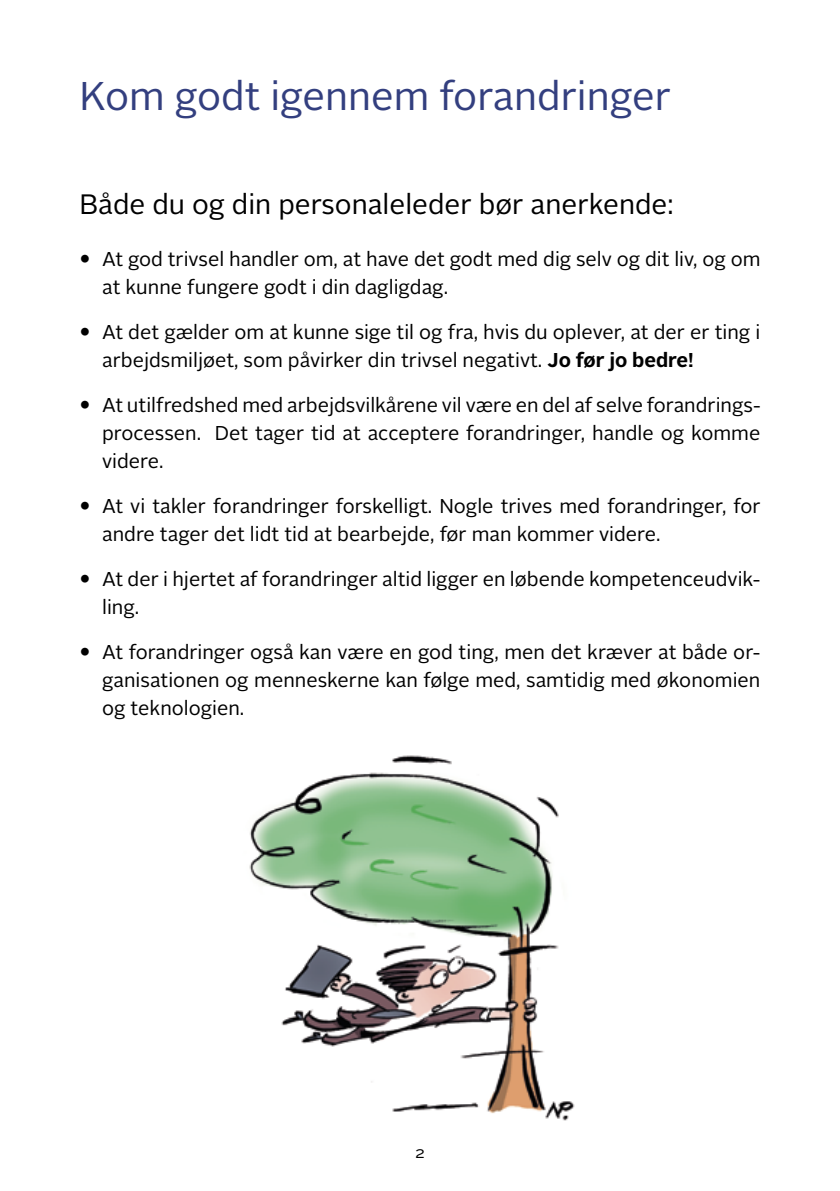
<style>
.page{position:relative;width:840px;height:1191px;background:#fff}
.page>*{position:absolute;margin:0;border:0;box-sizing:border-box;transform-origin:0 0}
.t1{font:40px "Alright Sans";color:#333f7f}
.t2{font:28px "Alright Sans";color:#000}
.t3{font:20px/28px "Alright Sans";color:#000}
.t4{font:16px "Alright Sans";color:#000}
.s1{font-weight:700}
</style>
<div class="page">
<img style="left:249px;top:755px;width:326px;height:366px">
<h1 class="t1" style="left:79px;top:69px;width:592px">Kom godt igennem forandringer</h1>
<h2 class="t2" style="left:79px;top:186px;width:595px">Både du og din personaleleder bør anerkende:</h2>
<p class="t3" style="left:102px;top:245px;width:659px">At god trivsel handler om, at have det godt med dig selv og dit liv, og om at kunne fungere godt i din dagligdag.</p>
<p class="t3" style="left:102px;top:318px;width:659px">At det gælder om at kunne sige til og fra, hvis du oplever, at der er ting i arbejdsmiljøet, som påvirker din trivsel negativt. <span class="s1">Jo før jo bedre!</span></p>
<p class="t3" style="left:102px;top:391px;width:659px;text-align:justify">At utilfredshed med arbejdsvilkårene vil være en del af selve forandrings&shy;processen. Det tager tid at acceptere forandringer, handle og komme videre.</p>
<p class="t3" style="left:102px;top:492px;width:659px">At vi takler forandringer forskelligt. Nogle trives med forandringer, for andre tager det lidt tid at bearbejde, før man kommer videre.</p>
<p class="t3" style="left:102px;top:565px;width:659px">At der i hjertet af forandringer altid ligger en løbende kompetenceudvik&shy;ling.</p>
<p class="t3" style="left:102px;top:638px;width:659px;text-align:justify">At forandringer også kan være en god ting, men det kræver at både or&shy;ganisationen og menneskerne kan følge med, samtidig med økonomien og teknologien.</p>
<p class="t4" style="left:415px;top:1141px;width:11px">2</p>
</div>
